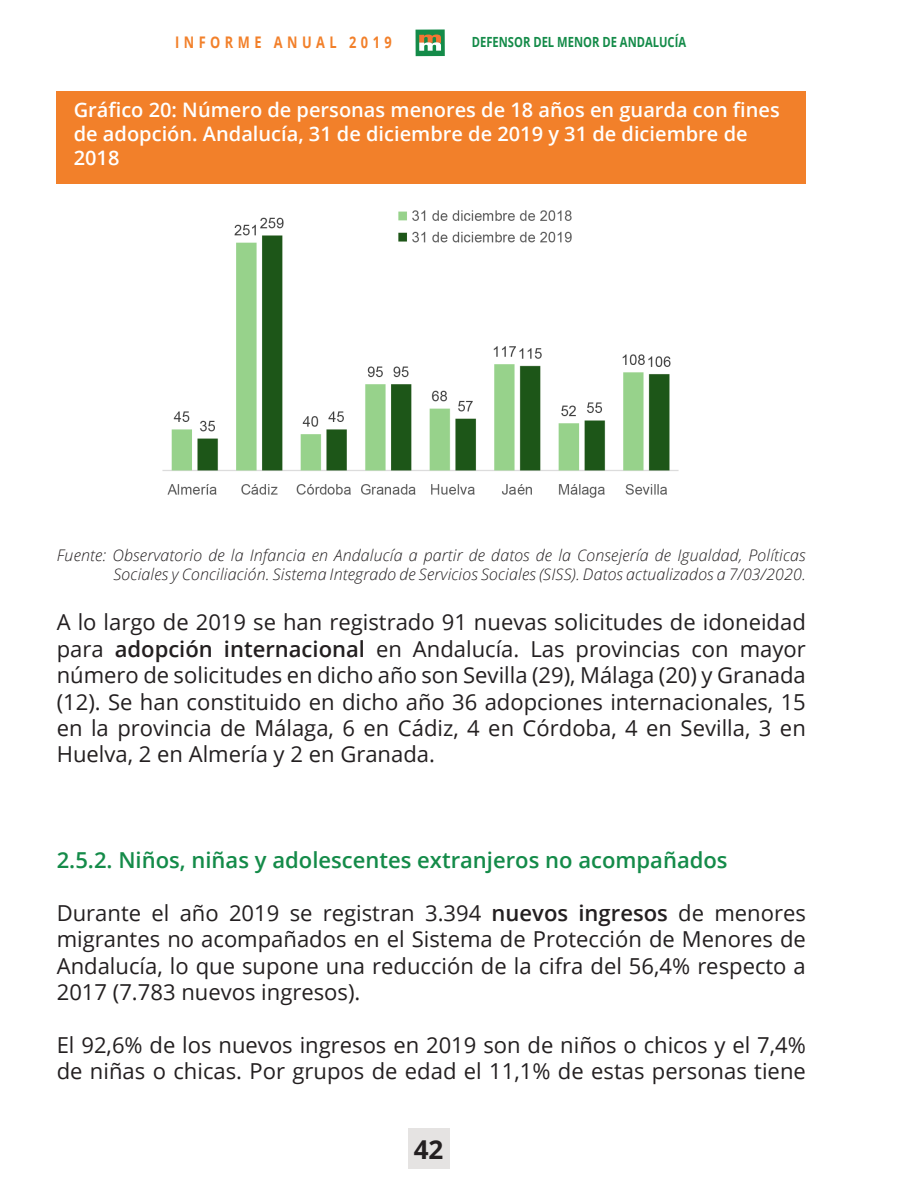
<style>
.page{position:relative;width:908px;height:1191px;background:#fff}
.page>*{position:absolute;margin:0;border:0;box-sizing:border-box;transform-origin:0 0}
.t1{font:700 26px "Open Sans";color:#231f20}
.t2{font:22px/26.4px "Open Sans";color:#231f20;text-align:justify}
.t3{font:600 22px "Open Sans";color:#148b49}
.TITULO_GRÁFICO{font:600 20px/24px "Open Sans";color:#fff}
.Pie_Tabla{font:italic 300 16px/19.2px "Open Sans";letter-spacing:.01em;color:#231f20;text-align:right}
.t4{font:700 16px "Open Sans";letter-spacing:.35em;color:#f2802a;scale:.8 1}
.t5{font:700 14px "Open Sans";color:#148b49;scale:.8 1}
.s1{font-weight:600}
</style>
<div class="page">
<div style="left:408px;top:1128px;width:41px;height:41px;background:#e5e3e2"></div>
<div style="left:415px;top:29px;width:29px;height:27px;background:#148b49"></div>
<svg style="left:419px;top:35px;width:22px;height:16px"></svg>
<div style="left:57px;top:91px;width:748px;height:92px;background:#f2802a"></div>
<img style="left:162px;top:210px;width:517px;height:288px">
<p class="t4" style="left:175px;top:31px;width:272px">INFORME ANUAL 2019</p>
<p class="t5" style="left:471px;top:32px;width:269px">DEFENSOR DEL MENOR DE ANDALUCÍA</p>
<p class="TITULO_GRÁFICO" style="left:74px;top:98px;width:707px">Gráfico 20: Número de personas menores de 18 años en guarda con fines de adopción. Andalucía, 31 de diciembre de 2019 y 31 de diciembre de<br>2018</p>
<p class="Pie_Tabla" style="left:57px;top:545px;width:750px">Fuente: Observatorio de la Infancia en Andalucía a partir de datos de la Consejería de Igualdad, Políticas<br>Sociales y Conciliación. Sistema Integrado de Servicios Sociales (SISS). Datos actualizados a 7/03/2020.</p>
<p class="t2" style="left:57px;top:608px;width:750px">A lo largo de 2019 se han registrado 91 nuevas solicitudes de idoneidad para <span class="s1">adopción internacional</span> en Andalucía. Las provincias con mayor número de solicitudes en dicho año son Sevilla (29), Málaga (20) y Granada (12). Se han constituido en dicho año 36 adopciones internacionales, 15 en la provincia de Málaga, 6 en Cádiz, 4 en Córdoba, 4 en Sevilla, 3 en Huelva, 2 en Almería y 2 en Granada.</p>
<p class="t3" style="left:57px;top:845px;width:672px">2.5.2. Niños, niñas y adolescentes extranjeros no acompañados</p>
<p class="t2" style="left:57px;top:899px;width:750px">Durante el año 2019 se registran 3.394 <span class="s1">nuevos ingresos</span> de menores migrantes no acompañados en el Sistema de Protección de Menores de Andalucía, lo que supone una reducción de la cifra del 56,4% respecto a 2017 (7.783 nuevos ingresos).</p>
<p class="t2" style="left:57px;top:1031px;width:750px">El 92,6% de los nuevos ingresos en 2019 son de niños o chicos y el 7,4% de niñas o chicas. Por grupos de edad el 11,1% de estas personas tiene</p>
<p class="t1" style="left:413px;top:1131px;width:31px">42</p>
</div>
